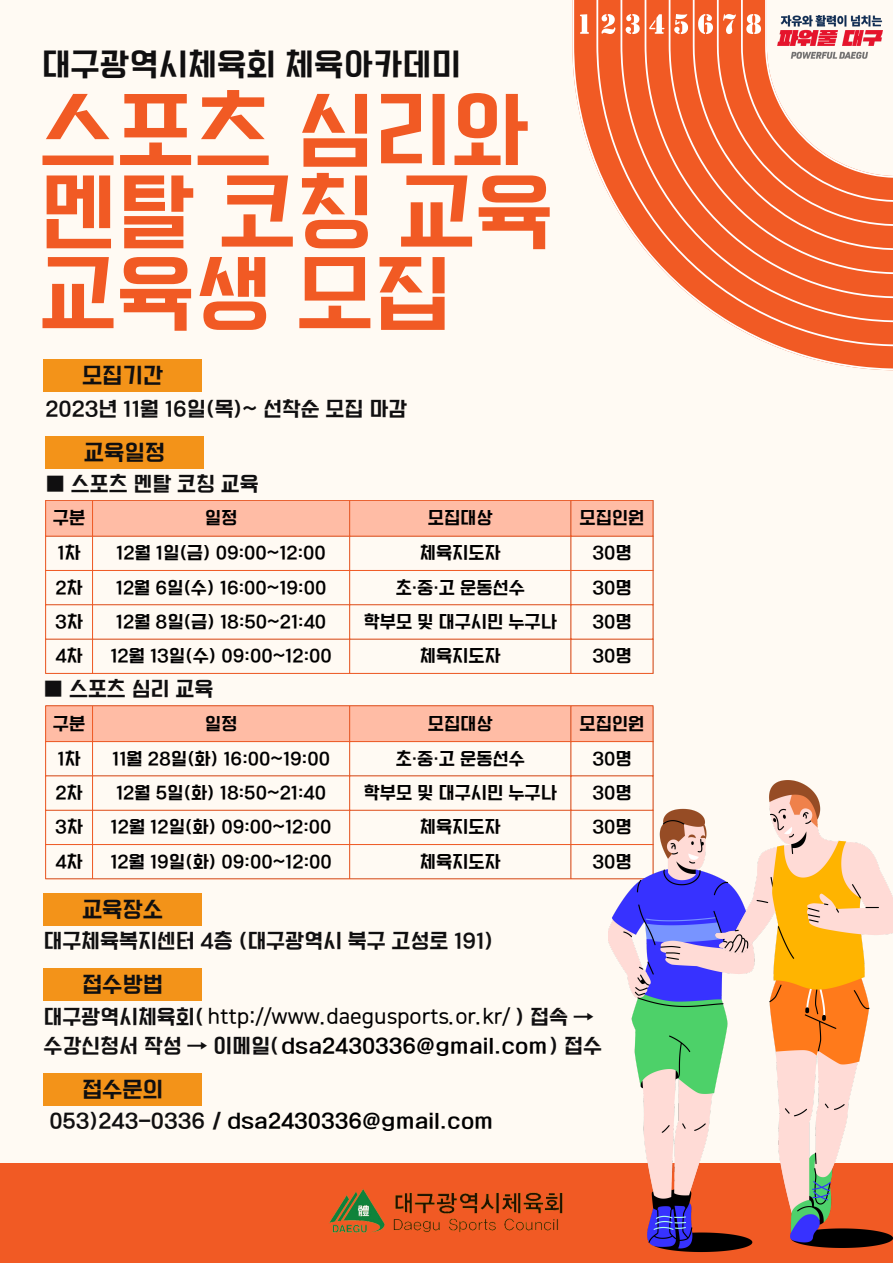
<style>
.page{position:relative;width:893px;height:1263px;background:#fffaf3}
.page>*{position:absolute;margin:0;border:0;box-sizing:border-box;transform-origin:0 0}
.t1{font:86.18px "TT Kookminchejo R";color:#f15a24}
.t2{font:32.55px "TT Kookminchejo R";color:#100f10}
.t3{font:22.5px "TT Kookminchejo R";color:#100f10}
.t4{font:21px "TT Kookminchejo R";color:#000}
.t5{font:21px "TT Kookminchejo R";color:#100f10}
.t6{font:21px "TDTD Gothic OTF Bold";color:#000}
.t7{font:18px "TT Kookminchejo R";color:#000}
.s1{font-family:"TT Kookminchejo R";color:#100f10}
.s2{color:#100f10}
</style>
<div class="page">
<svg style="left:572px;top:0;width:321px;height:370px;fill:#f15a24"></svg>
<div style="left:0;top:1163px;width:893px;height:100px;background:#f15a24"></div>
<div style="left:43px;top:359px;width:159px;height:33px;background:#f39319"></div>
<div style="left:45px;top:436px;width:158px;height:32px;background:#f39319"></div>
<div style="left:46px;top:501px;width:606px;height:35px;background:#ffbca5"></div>
<hr style="left:45px;top:501px;width:1px;height:172px;background:#f15a24">
<hr style="left:92px;top:501px;width:1px;height:172px;background:#f15a24">
<hr style="left:349px;top:501px;width:1px;height:172px;background:#f15a24">
<hr style="left:570px;top:501px;width:1px;height:172px;background:#f15a24">
<hr style="left:652px;top:501px;width:1px;height:172px;background:#f15a24">
<hr style="left:45px;top:500px;width:608px;height:1px;background:#f15a24">
<hr style="left:45px;top:536px;width:608px;height:1px;background:#f15a24">
<hr style="left:45px;top:570px;width:608px;height:1px;background:#f15a24">
<hr style="left:45px;top:604px;width:608px;height:1px;background:#f15a24">
<hr style="left:45px;top:639px;width:608px;height:1px;background:#f15a24">
<hr style="left:45px;top:673px;width:608px;height:1px;background:#f15a24">
<div style="left:46px;top:706px;width:606px;height:35px;background:#ffbca5"></div>
<hr style="left:45px;top:706px;width:1px;height:172px;background:#f15a24">
<hr style="left:92px;top:706px;width:1px;height:172px;background:#f15a24">
<hr style="left:349px;top:706px;width:1px;height:172px;background:#f15a24">
<hr style="left:570px;top:706px;width:1px;height:172px;background:#f15a24">
<hr style="left:652px;top:706px;width:1px;height:172px;background:#f15a24">
<hr style="left:45px;top:705px;width:608px;height:1px;background:#f15a24">
<hr style="left:45px;top:741px;width:608px;height:1px;background:#f15a24">
<hr style="left:45px;top:776px;width:608px;height:1px;background:#f15a24">
<hr style="left:45px;top:810px;width:608px;height:1px;background:#f15a24">
<hr style="left:45px;top:844px;width:608px;height:1px;background:#f15a24">
<hr style="left:45px;top:878px;width:608px;height:1px;background:#f15a24">
<img style="left:608px;top:787px;width:138px;height:466px">
<img style="left:709px;top:781px;width:184px;height:466px">
<div style="left:43px;top:893px;width:159px;height:33px;background:#f39319"></div>
<div style="left:43px;top:968px;width:159px;height:33px;background:#f39319"></div>
<div style="left:43px;top:1073px;width:159px;height:32px;background:#f39319"></div>
<img style="left:329px;top:1189px;width:234px;height:44px">
<img style="left:777px;top:15px;width:105px;height:44px">
<p class="t2" style="left:41px;top:48px;width:421px">대구광역시체육회 체육아카데미</p>
<p class="t1" style="left:39px;top:87px;width:491px">스포츠 심리와</p>
<p class="t1" style="left:39px;top:169px;width:515px">멘탈 코칭 교육</p>
<p class="t1" style="left:39px;top:250px;width:413px">교육생 모집</p>
<p class="t3" style="left:82px;top:364px;width:82px">모집기간</p>
<p class="t5" style="left:45px;top:398px;width:363px">2023년 11월 16일(목)~ 선착순 모집 마감</p>
<p class="t3" style="left:84px;top:440px;width:82px">교육일정</p>
<p class="t5" style="left:45px;top:473px;width:215px">■ 스포츠 멘탈 코칭 교육</p>
<p class="t7" style="left:53px;top:509px;width:34px">구분</p>
<p class="t7" style="left:205px;top:509px;width:34px">일정</p>
<p class="t7" style="left:428px;top:509px;width:66px">모집대상</p>
<p class="t7" style="left:579px;top:509px;width:66px">모집인원</p>
<p class="t7" style="left:57px;top:544px;width:25px">1차</p>
<p class="t7" style="left:116px;top:544px;width:211px">12월 1일(금) 09:00~12:00</p>
<p class="t7" style="left:420px;top:544px;width:83px">체육지도자</p>
<p class="t7" style="left:592px;top:544px;width:41px">30명</p>
<p class="t7" style="left:55px;top:578px;width:29px">2차</p>
<p class="t7" style="left:116px;top:578px;width:212px">12월 6일(수) 16:00~19:00</p>
<p class="t7" style="left:396px;top:578px;width:131px">초·중·고 운동선수</p>
<p class="t7" style="left:592px;top:578px;width:41px">30명</p>
<p class="t7" style="left:55px;top:613px;width:29px">3차</p>
<p class="t7" style="left:116px;top:613px;width:212px">12월 8일(금) 18:50~21:40</p>
<p class="t7" style="left:364px;top:613px;width:195px">학부모 및 대구시민 누구나</p>
<p class="t7" style="left:592px;top:613px;width:41px">30명</p>
<p class="t7" style="left:55px;top:647px;width:29px">4차</p>
<p class="t7" style="left:110px;top:647px;width:223px">12월 13일(수) 09:00~12:00</p>
<p class="t7" style="left:420px;top:647px;width:83px">체육지도자</p>
<p class="t7" style="left:592px;top:647px;width:41px">30명</p>
<p class="t5" style="left:43px;top:678px;width:171px">■ 스포츠 심리 교육</p>
<p class="t7" style="left:53px;top:714px;width:34px">구분</p>
<p class="t7" style="left:205px;top:714px;width:34px">일정</p>
<p class="t7" style="left:428px;top:714px;width:66px">모집대상</p>
<p class="t7" style="left:579px;top:714px;width:66px">모집인원</p>
<p class="t7" style="left:57px;top:749px;width:25px">1차</p>
<p class="t7" style="left:112px;top:749px;width:219px">11월 28일(화) 16:00~19:00</p>
<p class="t7" style="left:396px;top:749px;width:131px">초·중·고 운동선수</p>
<p class="t7" style="left:592px;top:749px;width:41px">30명</p>
<p class="t7" style="left:55px;top:784px;width:29px">2차</p>
<p class="t7" style="left:116px;top:784px;width:211px">12월 5일(화) 18:50~21:40</p>
<p class="t7" style="left:364px;top:784px;width:195px">학부모 및 대구시민 누구나</p>
<p class="t7" style="left:592px;top:784px;width:41px">30명</p>
<p class="t7" style="left:55px;top:818px;width:29px">3차</p>
<p class="t7" style="left:111px;top:818px;width:222px">12월 12일(화) 09:00~12:00</p>
<p class="t7" style="left:420px;top:818px;width:83px">체육지도자</p>
<p class="t7" style="left:592px;top:818px;width:41px">30명</p>
<p class="t7" style="left:55px;top:852px;width:29px">4차</p>
<p class="t7" style="left:110px;top:852px;width:223px">12월 19일(화) 09:00~12:00</p>
<p class="t7" style="left:420px;top:852px;width:83px">체육지도자</p>
<p class="t7" style="left:592px;top:852px;width:41px">30명</p>
<p class="t3" style="left:82px;top:898px;width:82px">교육장소</p>
<p class="t5" style="left:43px;top:931px;width:451px">대구체육복지센터 4층 (대구광역시 북구 고성로 191)</p>
<p class="t3" style="left:82px;top:973px;width:82px">접수방법</p>
<p class="t6" style="left:43px;top:1005px;width:551px"><span class="s1">대구광역시체육회(</span> http://www.daegusports.or.kr/ <span class="s1">) 접속 →</span></p>
<p class="t4" style="left:43px;top:1035px;width:560px"><span class="s2">수강신청서 작성 → 이메일(</span>dsa2430336@gmail.com<span class="s2">) 접수</span></p>
<p class="t3" style="left:82px;top:1078px;width:82px">접수문의</p>
<p class="t4" style="left:49px;top:1110px;width:445px"><span class="s2">053)243-0336 /</span> dsa2430336@gmail.com</p>
</div>
